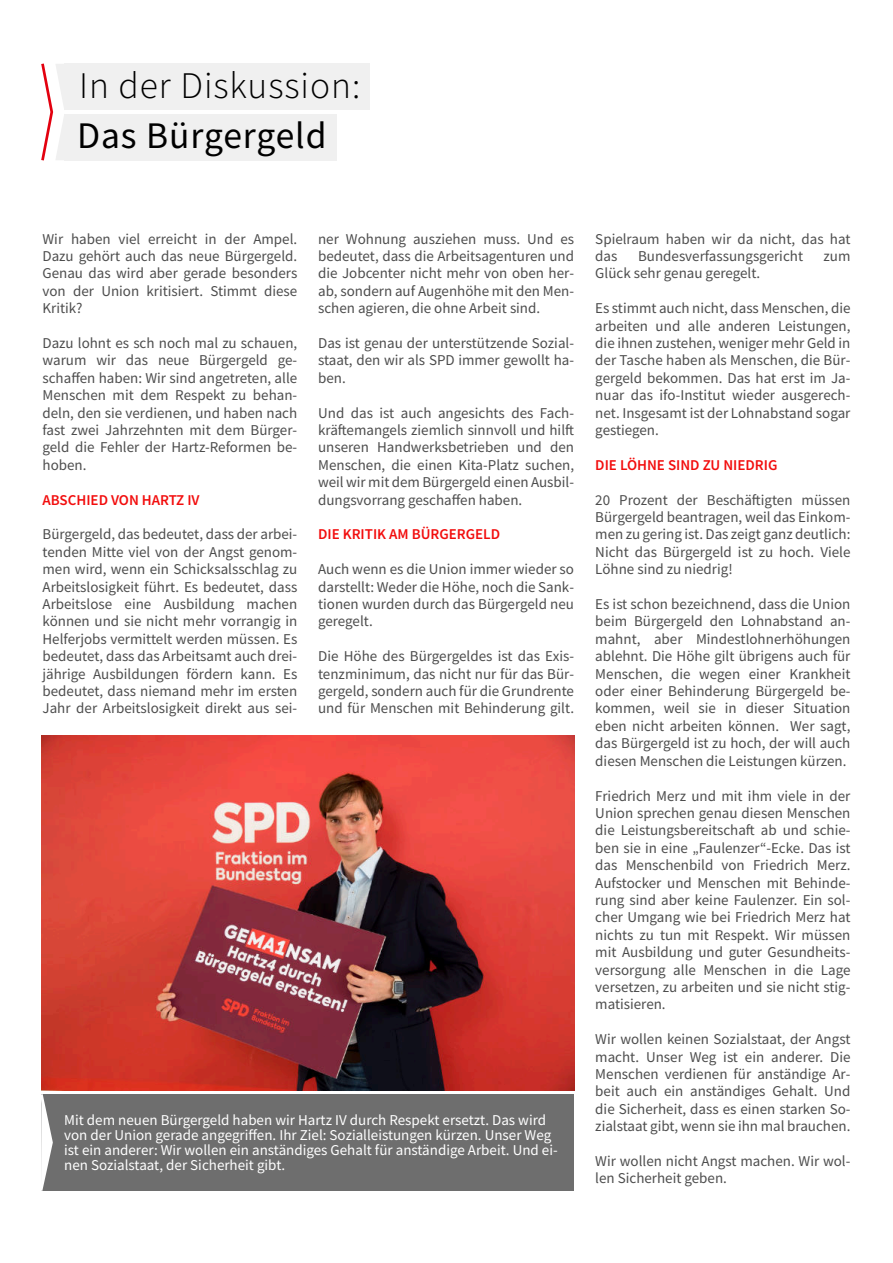
<style>
.page{position:relative;width:893px;height:1263px;background:#fff}
.page>*{position:absolute;margin:0;border:0;box-sizing:border-box;transform-origin:0 0}
.t1{font:300 37.5px "Source Sans Pro";letter-spacing:.025em;color:#000}
.t2{font:37.5px "Source Sans Pro";letter-spacing:.025em;color:#000}
.t3{font:15px/17.4px "Source Sans Pro";color:#4d4d4d;text-align:justify}
.t4{font:15px/15px "Source Sans Pro";color:#fff}
.t5{font:600 15px "Source Sans Pro";color:#f20d0d}
</style>
<div class="page">
<img style="left:42px;top:735px;width:532px;height:355px">
<div style="left:42px;top:1094px;width:532px;height:97px;background:#6e6e6e"></div>
<svg style="left:41px;top:1094px;width:12px;height:97px"></svg>
<div style="left:64px;top:64px;width:306px;height:46px;background:#f0f0f0"></div>
<div style="left:64px;top:114px;width:272px;height:46px;background:#f0f0f0"></div>
<svg style="left:41px;top:63px;width:32px;height:98px"></svg>
<h1 class="t1" style="left:79px;top:70px;width:283px">In der Diskussion:</h1>
<h1 class="t2" style="left:77px;top:120px;width:251px">Das Bürgergeld</h1>
<p class="t3" style="left:43px;top:231px;width:256px">Wir haben viel erreicht in der Ampel.<br>Dazu gehört auch das neue Bürgergeld.<br>Genau das wird aber gerade besonders von der Union kritisiert. Stimmt diese Kritik?</p>
<p class="t3" style="left:43px;top:336px;width:256px">Dazu lohnt es sch noch mal zu schauen, warum wir das neue Bürgergeld ge&shy;schaffen haben: Wir sind angetreten, alle Menschen mit dem Respekt zu behan&shy;deln, den sie verdienen, und haben nach fast zwei Jahrzehnten mit dem Bürger&shy;geld die Fehler der Hartz-Reformen be&shy;hoben.</p>
<p class="t5" style="left:43px;top:493px;width:159px">ABSCHIED VON HARTZ IV</p>
<p class="t3" style="left:43px;top:527px;width:256px">Bürgergeld, das bedeutet, dass der arbei&shy;tenden Mitte viel von der Angst genom&shy;men wird, wenn ein Schicksalsschlag zu Arbeitslosigkeit führt. Es bedeutet, dass Arbeitslose eine Ausbildung machen können und sie nicht mehr vorrangig in Helferjobs vermittelt werden müssen. Es bedeutet, dass das Arbeitsamt auch drei&shy;jährige Ausbildungen fördern kann. Es bedeutet, dass niemand mehr im ersten Jahr der Arbeitslosigkeit direkt aus sei-</p>
<p class="t3" style="left:318px;top:231px;width:257px">ner Wohnung ausziehen muss. Und es bedeutet, dass die Arbeitsagenturen und die Jobcenter nicht mehr von oben her&shy;ab, sondern auf Augenhöhe mit den Men&shy;schen agieren, die ohne Arbeit sind.</p>
<p class="t3" style="left:318px;top:336px;width:257px">Das ist genau der unterstützende Sozial&shy;staat, den wir als SPD immer gewollt ha&shy;ben.</p>
<p class="t3" style="left:318px;top:405px;width:257px">Und das ist auch angesichts des Fach&shy;kräftemangels ziemlich sinnvoll und hilft unseren Handwerksbetrieben und den Menschen, die einen Kita-Platz suchen, weil wir mit dem Bürgergeld einen Ausbil&shy;dungsvorrang geschaffen haben.</p>
<p class="t5" style="left:318px;top:528px;width:184px">DIE KRITIK AM BÜRGERGELD</p>
<p class="t3" style="left:318px;top:562px;width:257px">Auch wenn es die Union immer wieder so darstellt: Weder die Höhe, noch die Sank&shy;tionen wurden durch das Bürgergeld neu geregelt.</p>
<p class="t3" style="left:318px;top:649px;width:257px">Die Höhe des Bürgergeldes ist das Exis&shy;tenzminimum, das nicht nur für das Bür&shy;gergeld, sondern auch für die Grundrente und für Menschen mit Behinderung gilt.</p>
<p class="t4" style="left:64px;top:1114px;width:495px">Mit dem neuen Bürgergeld haben wir Hartz IV durch Respekt ersetzt. Das wird von der Union gerade angegriffen. Ihr Ziel: Sozialleistungen kürzen. Unser Weg ist ein anderer: Wir wollen ein anständiges Gehalt für anständige Arbeit. Und ei&shy;nen Sozialstaat, der Sicherheit gibt.</p>
<p class="t3" style="left:595px;top:231px;width:257px">Spielraum haben wir da nicht, das hat das</p>
<p class="t3" style="left:638px;top:249px;width:166px">Bundesverfassungsgericht</p>
<p class="t3" style="left:824px;top:249px;width:28px">zum</p>
<p class="t3" style="left:595px;top:266px;width:166px">Glück sehr genau geregelt.</p>
<p class="t3" style="left:595px;top:301px;width:257px">Es stimmt auch nicht, dass Menschen, die arbeiten und alle anderen Leistungen, die ihnen zustehen, weniger mehr Geld in der Tasche haben als Menschen, die Bür&shy;gergeld bekommen. Das hat erst im Ja&shy;nuar das ifo-Institut wieder ausgerech&shy;net. Insgesamt ist der Lohnabstand sogar gestiegen.</p>
<p class="t5" style="left:595px;top:459px;width:184px">DIE LÖHNE SIND ZU NIEDRIG</p>
<p class="t3" style="left:595px;top:492px;width:257px">20 Prozent der Beschäftigten müssen Bürgergeld beantragen, weil das Einkom&shy;men zu gering ist. Das zeigt ganz deutlich:<br>Nicht das Bürgergeld ist zu hoch. Viele Löhne sind zu niedrig!</p>
<p class="t3" style="left:595px;top:597px;width:257px">Es ist schon bezeichnend, dass die Union beim Bürgergeld den Lohnabstand an&shy;mahnt, aber Mindestlohnerhöhungen ablehnt. Die Höhe gilt übrigens auch für Menschen, die wegen einer Krankheit oder einer Behinderung Bürgergeld be&shy;kommen, weil sie in dieser Situation eben nicht arbeiten können. Wer sagt, das Bürgergeld ist zu hoch, der will auch diesen Menschen die Leistungen kürzen.</p>
<p class="t3" style="left:595px;top:788px;width:257px">Friedrich Merz und mit ihm viele in der Union sprechen genau diesen Menschen die Leistungsbereitschaft ab und schie&shy;ben sie in eine „Faulenzer“-Ecke. Das ist das Menschenbild von Friedrich Merz.<br>Aufstocker und Menschen mit Behinde&shy;rung sind aber keine Faulenzer. Ein sol&shy;cher Umgang wie bei Friedrich Merz hat nichts zu tun mit Respekt. Wir müssen mit Ausbildung und guter Gesundheits&shy;versorgung alle Menschen in die Lage versetzen, zu arbeiten und sie nicht stig&shy;matisieren.</p>
<p class="t3" style="left:595px;top:1032px;width:257px">Wir wollen keinen Sozialstaat, der Angst macht. Unser Weg ist ein anderer. Die Menschen verdienen für anständige Ar&shy;beit auch ein anständiges Gehalt. Und die Sicherheit, dass es einen starken So&shy;zialstaat gibt, wenn sie ihn mal brauchen.</p>
<p class="t3" style="left:595px;top:1153px;width:257px">Wir wollen nicht Angst machen. Wir wol&shy;len Sicherheit geben.</p>
</div>
